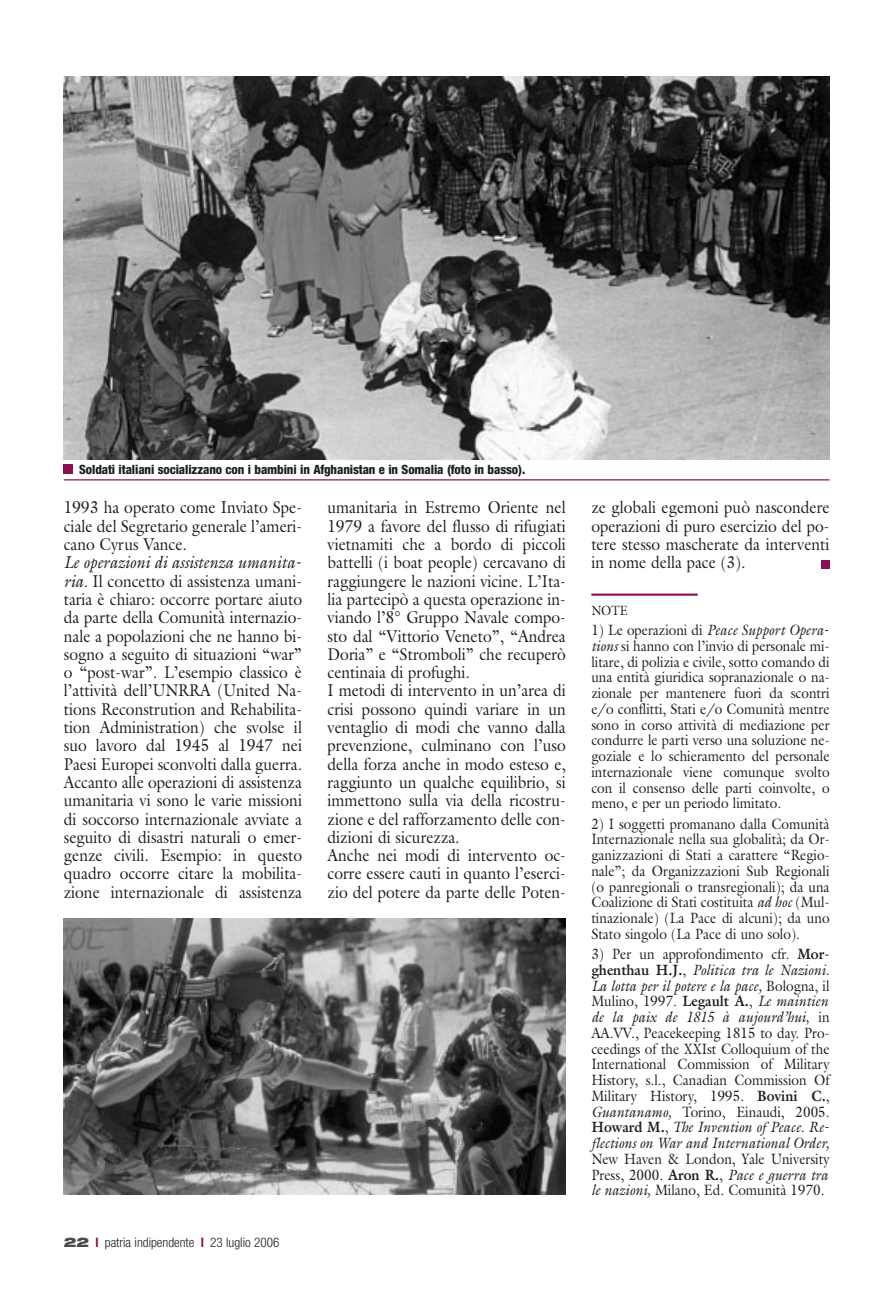
<style>
.page{position:relative;width:893px;height:1296px;background:#fff}
.page>*{position:absolute;margin:0;border:0;box-sizing:border-box;transform-origin:0 0}
.t1{font:17.25px/18.3px "Galliard";color:#1c1f20;text-align:justify;scale:.9 1}
.t2{font:15px/15.8px "Galliard";color:#1c1f20;text-align:justify;scale:.9 1}
.t3{font:13.5px "Galliard";color:#1c1f20;scale:.9 1}
.t4{font:300 condensed 13.2px "Helvetica Neue";color:#1c1f20}
.t5{font:800 condensed 12.75px "Helvetica Neue";letter-spacing:-.01em;color:#1c1f20}
.s1{font-style:italic}
.s2{font-weight:900;font-stretch:expanded;color:#47494a}
.s3{font-weight:700;color:#880f50}
.s4{font-weight:700}
</style>
<div class="page">
<hr style="left:591px;top:594px;width:106px;height:2px;background:#880f50">
<div style="left:821px;top:560px;width:8px;height:8px;background:#880f50"></div>
<hr style="left:64px;top:479px;width:765px;height:1px;background:#880f50">
<div style="left:64px;top:465px;width:9px;height:9px;background:#880f50"></div>
<img style="left:64px;top:77px;width:765px;height:382px">
<img style="left:64px;top:918px;width:502px;height:277px">
<p class="t5" style="left:79px;top:465px;width:447px">Soldati italiani socializzano con i bambini in Afghanistan e in Somalia (foto in basso).</p>
<p class="t1" style="left:64px;top:500px;width:266px">1993 ha operato come Inviato Spe&shy;ciale del Segretario generale l’ameri&shy;cano Cyrus Vance.</p>
<p class="t1" style="left:64px;top:555px;width:266px"><span class="s1">Le operazioni di assistenza umanita&shy;ria.</span> Il concetto di assistenza umani&shy;taria è chiaro: occorre portare aiuto da parte della Comunità internazio&shy;nale a popolazioni che ne hanno bi&shy;sogno a seguito di situazioni “war” o “post-war”. L’esempio classico è l’attività dell’UNRRA (United Na&shy;tions Reconstrution and Rehabilita&shy;tion Administration) che svolse il suo lavoro dal 1945 al 1947 nei Paesi Europei sconvolti dalla guerra.<br>Accanto alle operazioni di assistenza umanitaria vi sono le varie missioni di soccorso internazionale avviate a seguito di disastri naturali o emer&shy;genze civili. Esempio: in questo quadro occorre citare la mobilita&shy;zione internazionale di assistenza</p>
<p class="t4" style="left:64px;top:1238px;width:217px"><span class="s2">22</span> <span class="s3">l</span> patria indipendente <span class="s3">l</span> 23 luglio 2006</p>
<p class="t1" style="left:327px;top:500px;width:266px;text-align:left">umanitaria in Estremo Oriente nel 1979 a favore del flusso di rifugiati vietnamiti che a bordo di piccoli battelli (i boat people) cercavano di raggiungere le nazioni vicine. L’Ita&shy;lia partecipò a questa operazione in&shy;viando l’8° Gruppo Navale compo&shy;sto dal “Vittorio Veneto”, “Andrea Doria” e “Stromboli” che recuperò centinaia di profughi.<br>I metodi di intervento in un’area di crisi possono quindi variare in un ventaglio di modi che vanno dalla prevenzione, culminano con l’uso della forza anche in modo esteso e, raggiunto un qualche equilibrio, si immettono sulla via della ricostru&shy;zione e del rafforzamento delle con&shy;dizioni di sicurezza.<br>Anche nei modi di intervento oc&shy;corre essere cauti in quanto l’eserci&shy;zio del potere da parte delle Poten-</p>
<p class="t1" style="left:591px;top:500px;width:266px">ze globali egemoni può nascondere operazioni di puro esercizio del po&shy;tere stesso mascherate da interventi in nome della pace (3).</p>
<p class="t3" style="left:591px;top:605px;width:42px">NOTE</p>
<p class="t2" style="left:591px;top:624px;width:266px">1) Le operazioni di <span class="s1">Peace Support Opera&shy;tions</span> si hanno con l’invio di personale mi&shy;litare, di polizia e civile, sotto comando di una entità giuridica sopranazionale o na&shy;zionale per mantenere fuori da scontri e/o conflitti, Stati e/o Comunità mentre sono in corso attività di mediazione per condurre le parti verso una soluzione ne&shy;goziale e lo schieramento del personale internazionale viene comunque svolto con il consenso delle parti coinvolte, o meno, e per un periodo limitato.</p>
<p class="t2" style="left:591px;top:817px;width:266px">2) I soggetti promanano dalla Comunità Internazionale nella sua globalità; da Or&shy;ganizzazioni di Stati a carattere “Regio&shy;nale”; da Organizzazioni Sub Regionali (o panregionali o transregionali); da una Coalizione di Stati costituita <span class="s1">ad hoc</span> (Mul&shy;tinazionale) (La Pace di alcuni); da uno Stato singolo (La Pace di uno solo).</p>
<p class="t2" style="left:591px;top:948px;width:266px">3) Per un approfondimento cfr. <span class="s4">Mor&shy;ghenthau H.J.</span>, <span class="s1">Politica tra le Nazioni.<br>La lotta per il potere e la pace,</span> Bologna, il Mulino, 1997. <span class="s4">Legault A.</span>, <span class="s1">Le maintien de la paix de 1815 à aujourd’hui,</span> in AA.VV., Peacekeeping 1815 to day. Pro&shy;ceedings of the XXIst Colloquium of the International Commission of Military History, s.l., Canadian Commission Of Military History, 1995. <span class="s4">Bovini C.</span>, <span class="s1">Guantanamo,</span> Torino, Einaudi, 2005.<br><span class="s4">Howard M.</span>, <span class="s1">The Invention of Peace. Re&shy;flections on War and International Order,</span></p>
<p class="t2" style="left:591px;top:1152px;width:266px">New Haven &amp; London, Yale University Press, 2000. <span class="s4">Aron R.</span>, <span class="s1">Pace e guerra tra le nazioni,</span> Milano, Ed. Comunità 1970.</p>
</div>
